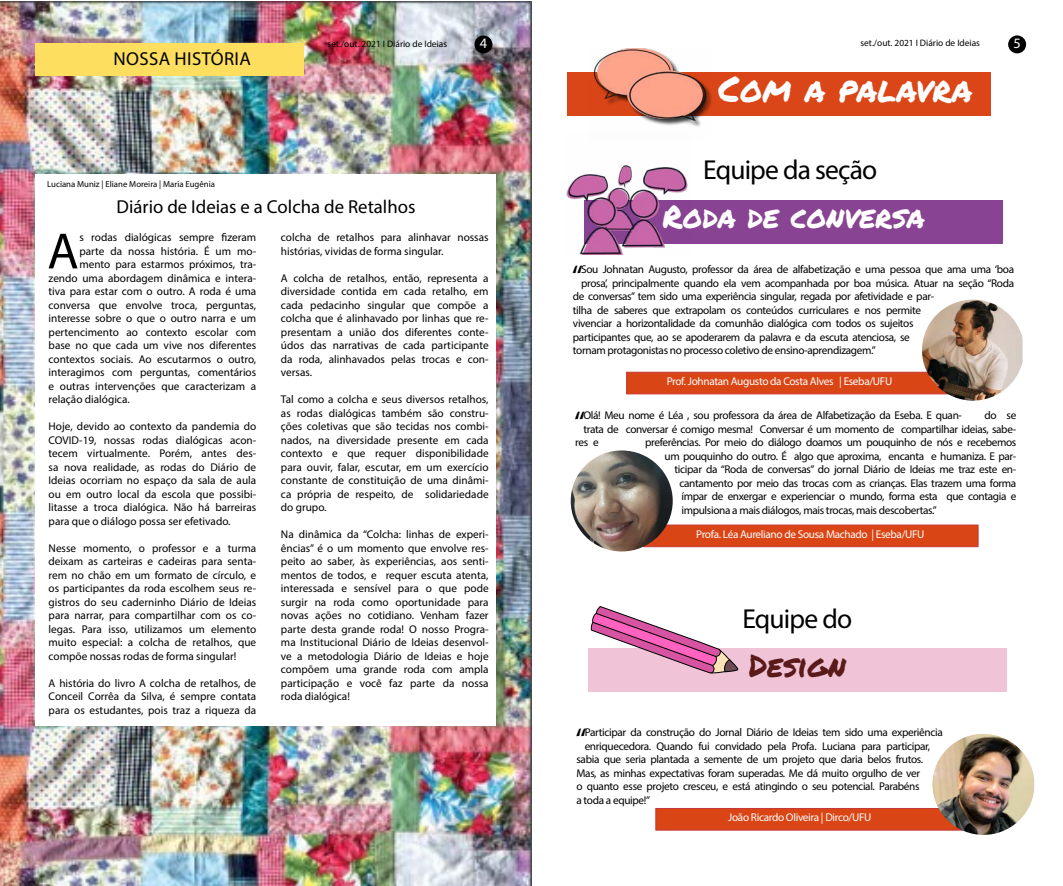
<style>
.page{position:relative;width:1063px;height:886px;background:#fff}
.page>*{position:absolute;margin:0;border:0;box-sizing:border-box;transform-origin:0 0}
.t1{font:51.31px "Myriad Pro";color:#000}
.t2{font:35.62px "Permanent Marker";color:#fff}
.t3{font:31.25px "Permanent Marker";color:#fff}
.t4{font:31.25px "Permanent Marker";color:#591a19}
.t5{font:31.25px "Myriad Pro";color:#000}
.t6{font:27.5px "Myriad Pro";letter-spacing:-.03em;color:#000}
.t7{font:18.75px "Myriad Pro";color:#000}
.t8{font:18.75px "Myriad Pro";letter-spacing:.02em;color:#000}
.t9{font:14.38px "Myriad Pro";color:#fff}
.t10{font:11.25px/13.5px "Myriad Pro";letter-spacing:-.03em;color:#000;text-align:justify}
.t11{font:11.25px/13.5px "Myriad Pro";color:#000}
.t12{font:11.25px "Myriad Pro";letter-spacing:-.03em;color:#fff}
.t13{font:9.38px "Myriad Pro";color:#000}
.t14{font:8.75px "Myriad Pro";color:#000}
</style>
<div class="page">
<img style="left:0;top:1px;width:531px;height:885px">
<div style="left:656px;top:808px;width:334px;height:22px;background:#d94514;border:1px solid #c53738"></div>
<div style="left:626px;top:372px;width:335px;height:22px;background:#d94514;border:1px solid #c53738"></div>
<div style="left:567px;top:72px;width:423px;height:44px;background:#da4617"></div>
<div style="left:595px;top:49px;width:118px;height:79px;background:#000;opacity:.75"></div>
<img style="left:594px;top:48px;width:116px;height:80px">
<div style="left:1008px;top:35px;width:18px;height:18px;background:#000;border-radius:50%"></div>
<div style="left:35px;top:44px;width:269px;height:32px;background:#fede5e"></div>
<div style="left:474px;top:35px;width:18px;height:18px;background:#000;border-radius:50%"></div>
<div style="left:36px;top:174px;width:460px;height:552px;background:#fff"></div>
<img style="left:922px;top:300px;width:101px;height:101px">
<div style="left:644px;top:525px;width:334px;height:22px;background:#d94514;border:1px solid #c53738"></div>
<img style="left:571px;top:450px;width:102px;height:101px">
<img style="left:932px;top:734px;width:102px;height:101px">
<div style="left:585px;top:200px;width:418px;height:44px;background:#884493"></div>
<img style="left:566px;top:165px;width:122px;height:89px">
<div style="left:588px;top:648px;width:418px;height:44px;background:#f0c4d6"></div>
<svg style="left:590px;top:606px;width:149px;height:68px"></svg>
<h3 class="t8" style="left:114px;top:47px;width:139px">NOSSA HISTÓRIA</h3>
<p class="t13" style="left:328px;top:38px;width:121px">set./out. 2021 I Diário de Ideias</p>
<p class="t9" style="left:480px;top:35px;width:9px">4</p>
<p class="t14" style="left:47px;top:179px;width:169px">Luciana Muniz | Eliane Moreira | Maria Eugênia</p>
<h3 class="t7" style="left:117px;top:195px;width:300px">Diário de Ideias e a Colcha de Retalhos</h3>
<h1 class="t1" style="left:47px;top:220px;width:33px">A</h1>
<p class="t11" style="left:79px;top:231px;width:178px">s rodas dialógicas sempre fizeram</p>
<p class="t11" style="left:79px;top:244px;width:178px">parte da nossa história. É um mo-</p>
<p class="t11" style="left:79px;top:258px;width:178px">mento para estarmos próximos, tra-</p>
<p class="t11" style="left:49px;top:271px;width:209px">zendo uma abordagem dinâmica e intera-</p>
<p class="t11" style="left:49px;top:285px;width:209px">tiva para estar com o outro. A roda é uma</p>
<p class="t11" style="left:49px;top:298px;width:209px">conversa que envolve troca, perguntas,</p>
<p class="t11" style="left:49px;top:312px;width:209px">interesse sobre o que o outro narra e um</p>
<p class="t11" style="left:49px;top:325px;width:209px">pertencimento ao contexto escolar com</p>
<p class="t11" style="left:49px;top:339px;width:209px">base no que cada um vive nos diferentes</p>
<p class="t11" style="left:49px;top:352px;width:209px">contextos sociais. Ao escutarmos o outro,</p>
<p class="t11" style="left:49px;top:366px;width:209px">interagimos com perguntas, comentários</p>
<p class="t11" style="left:49px;top:379px;width:209px">e outras intervenções que caracterizam a</p>
<p class="t11" style="left:49px;top:393px;width:83px">relação dialógica.</p>
<p class="t10" style="left:49px;top:420px;width:209px">Hoje, devido ao contexto da pandemia do COVID-19, nossas rodas dialógicas acon&shy;tecem virtualmente. Porém, antes des&shy;sa nova realidade, as rodas do Diário de Ideias ocorriam no espaço da sala de aula ou em outro local da escola que possibi&shy;litasse a troca dialógica. Não há barreiras para que o diálogo possa ser efetivado.</p>
<p class="t10" style="left:49px;top:541px;width:209px">Nesse momento, o professor e a turma deixam as carteiras e cadeiras para senta&shy;rem no chão em um formato de círculo, e os participantes da roda escolhem seus re&shy;gistros do seu caderninho Diário de Ideias para narrar, para compartilhar com os co&shy;legas. Para isso, utilizamos um elemento muito especial: a colcha de retalhos, que compõe nossas rodas de forma singular!</p>
<p class="t10" style="left:49px;top:676px;width:209px">A história do livro A colcha de retalhos, de Conceil Corrêa da Silva, é sempre contata para os estudantes, pois traz a riqueza da</p>
<p class="t11" style="left:281px;top:231px;width:209px">colcha de retalhos para alinhavar nossas histórias, vividas de forma singular.</p>
<p class="t10" style="left:281px;top:271px;width:209px">A colcha de retalhos, então, representa a diversidade contida em cada retalho, em cada pedacinho singular que compõe a colcha que é alinhavado por linhas que re&shy;presentam a união dos diferentes conte&shy;údos das narrativas de cada participante da roda, alinhavados pelas trocas e con&shy;versas.</p>
<p class="t10" style="left:281px;top:393px;width:209px">Tal como a colcha e seus diversos retalhos, as rodas dialógicas também são constru&shy;ções coletivas que são tecidas nos combi&shy;nados, na diversidade presente em cada contexto e que requer disponibilidade para ouvir, falar, escutar, em um exercício constante de constituição de uma dinâmi&shy;ca própria de respeito, de solidariedade do grupo.</p>
<p class="t10" style="left:281px;top:528px;width:209px">Na dinâmica da “Colcha: linhas de experi&shy;ências” é o um momento que envolve res&shy;peito ao saber, às experiências, aos senti&shy;mentos de todos, e requer escuta atenta, interessada e sensível para o que pode surgir na roda como oportunidade para novas ações no cotidiano. Venham fazer parte desta grande roda! O nosso Progra&shy;ma Institucional Diário de Ideias desenvol&shy;ve a metodologia Diário de Ideias e hoje compõem uma grande roda com ampla participação e você faz parte da nossa roda dialógica!</p>
<p class="t13" style="left:861px;top:37px;width:121px">set./out. 2021 I Diário de Ideias</p>
<h2 class="t2" style="left:718px;top:62px;width:256px">Com a palavra</h2>
<h3 class="t6" style="left:703px;top:153px;width:176px">Equipe da seção</h3>
<h3 class="t3" style="left:663px;top:193px;width:264px">Roda de conversa</h3>
<p class="t9" style="left:1013px;top:35px;width:9px">5</p>
<h3 class="t5" style="left:572px;top:257px;width:13px">“</h3>
<p class="t10" style="left:581px;top:263px;width:434px">Sou Johnatan Augusto, professor da área de alfabetização e uma pessoa que ama uma ‘boa</p>
<p class="t10" style="left:581px;top:276px;width:434px">prosa’, principalmente quando ela vem acompanhada por boa música. Atuar na seção “Roda</p>
<p class="t10" style="left:573px;top:290px;width:363px">de conversas” tem sido uma experiência singular, regada por afetividade e par-</p>
<p class="t10" style="left:573px;top:303px;width:350px">tilha de saberes que extrapolam os conteúdos curriculares e nos permite</p>
<p class="t10" style="left:573px;top:317px;width:342px">vivenciar a horizontalidade da comunhão dialógica com todos os sujeitos</p>
<p class="t10" style="left:573px;top:330px;width:338px">participantes que, ao se apoderarem da palavra e da escuta atenciosa, se</p>
<p class="t10" style="left:573px;top:344px;width:305px">tornam protagonistas no processo coletivo de ensino-aprendizagem.”</p>
<p class="t12" style="left:667px;top:374px;width:227px">Prof. Johnatan Augusto da Costa Alves | Eseba/UFU</p>
<h3 class="t5" style="left:574px;top:403px;width:13px">“</h3>
<p class="t10" style="left:583px;top:409px;width:380px">Olá! Meu nome é Léa , sou professora da área de Alfabetização da Eseba. E quan-</p>
<p class="t10" style="left:985px;top:409px;width:33px">do se</p>
<p class="t10" style="left:583px;top:422px;width:435px">trata de conversar é comigo mesma! Conversar é um momento de compartilhar ideias, sabe-</p>
<p class="t10" style="left:575px;top:436px;width:25px">res e</p>
<p class="t10" style="left:645px;top:436px;width:373px">preferências. Por meio do diálogo doamos um pouquinho de nós e recebemos</p>
<p class="t10" style="left:665px;top:449px;width:353px">um pouquinho do outro. É algo que aproxima, encanta e humaniza. E par-</p>
<p class="t10" style="left:675px;top:463px;width:343px">ticipar da “Roda de conversas” do jornal Diário de Ideias me traz este en-</p>
<p class="t10" style="left:680px;top:476px;width:338px">cantamento por meio das trocas com as crianças. Elas trazem uma forma</p>
<p class="t10" style="left:681px;top:490px;width:337px">ímpar de enxergar e experienciar o mundo, forma esta que contagia e</p>
<p class="t10" style="left:681px;top:503px;width:257px">impulsiona a mais diálogos, mais trocas, mais descobertas.”</p>
<p class="t12" style="left:696px;top:527px;width:230px">Profa. Léa Aureliano de Sousa Machado | Eseba/UFU</p>
<h3 class="t6" style="left:742px;top:601px;width:111px">Equipe do</h3>
<h3 class="t4" style="left:749px;top:642px;width:98px">Design</h3>
<h3 class="t5" style="left:575px;top:720px;width:13px">“</h3>
<p class="t10" style="left:585px;top:726px;width:360px">Participar da construção do Jornal Diário de Ideias tem sido uma experiência</p>
<p class="t10" style="left:585px;top:739px;width:347px">enriquecedora. Quando fui convidado pela Profa. Luciana para participar,</p>
<p class="t10" style="left:576px;top:753px;width:348px">sabia que seria plantada a semente de um projeto que daria belos frutos.</p>
<p class="t10" style="left:576px;top:766px;width:345px">Mas, as minhas expectativas foram superadas. Me dá muito orgulho de ver</p>
<p class="t10" style="left:576px;top:780px;width:345px">o quanto esse projeto cresceu, e está atingindo o seu potencial. Parabéns</p>
<p class="t10" style="left:576px;top:793px;width:75px">a toda a equipe!”</p>
<p class="t12" style="left:728px;top:810px;width:145px">João Ricardo Oliveira | Dirco/UFU</p>
</div>
